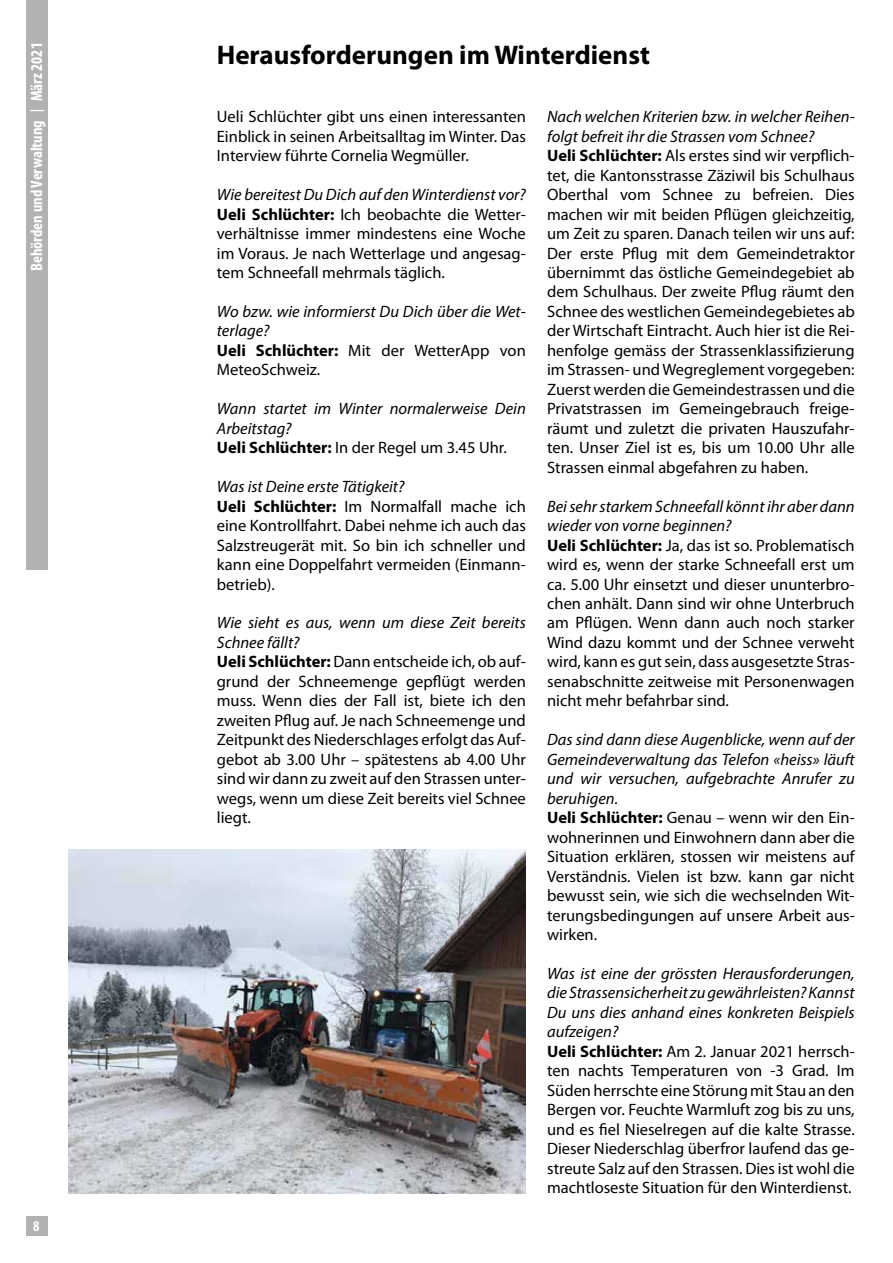
<style>
.page{position:relative;width:893px;height:1263px;background:#fff}
.page>*{position:absolute;margin:0;border:0;box-sizing:border-box;transform-origin:0 0}
.t1{font:700 27px "Myriad Pro";color:#000}
.t2{font:16.5px/19.5px "Myriad Pro";color:#000}
.t3{font:italic 16.5px/19.5px "Myriad Pro";color:#000}
.t4{font:700 condensed 16.5px "Myriad Pro";color:#fff}
.t5{font:700 condensed 15px "Myriad Pro";color:#fff}
.s1{font-size:13.5px}
.s2{font-style:italic}
.s3{font-weight:700}
.s4{font-weight:700;font-style:normal}
.s5{font-style:normal}
</style>
<div class="page">
<div style="left:26px;top:1216px;width:21px;height:19px;background:#b3b2b2"></div>
<div style="left:26px;top:0;width:21px;height:570px;background:#b3b2b2"></div>
<img style="left:68px;top:850px;width:458px;height:343px">
<p class="t4" style="left:26px;top:271px;width:230px;rotate:-90deg">Behörden und Verwaltung <span class="s1">|</span> März 2021</p>
<h1 class="t1" style="left:217px;top:37px;width:435px">Herausforderungen im Winterdienst</h1>
<p class="t2" style="left:217px;top:107px;width:310px;text-align:justify">Ueli Schlüchter gibt uns einen interessanten Einblick in seinen Arbeitsalltag im Winter. Das Interview führte Cornelia Wegmüller.</p>
<p class="t2" style="left:217px;top:185px;width:310px;text-align:justify"><span class="s2">Wie bereitest Du Dich auf den Winterdienst vor?<br></span><span class="s3">Ueli Schlüchter:</span> Ich beobachte die Wetter&shy;verhältnisse immer mindestens eine Woche im Voraus. Je nach Wetterlage und angesag&shy;tem Schneefall mehrmals täglich.</p>
<p class="t3" style="left:217px;top:301px;width:310px">Wo bzw. wie informierst Du Dich über die Wet&shy;terlage?<br><span class="s4">Ueli Schlüchter:</span> <span class="s5">Mit der WetterApp von<br>MeteoSchweiz.</span></p>
<p class="t3" style="left:217px;top:399px;width:310px">Wann startet im Winter normalerweise Dein<br>Arbeitstag?<br><span class="s4">Ueli Schlüchter:</span> <span class="s5">In der Regel um 3.45 Uhr.</span></p>
<p class="t2" style="left:217px;top:477px;width:310px"><span class="s2">Was ist Deine erste Tätigkeit?<br></span><span class="s3">Ueli Schlüchter:</span> Im Normalfall mache ich eine Kontrollfahrt. Dabei nehme ich auch das Salzstreugerät mit. So bin ich schneller und kann eine Doppelfahrt vermeiden (Einmann&shy;betrieb).</p>
<p class="t2" style="left:217px;top:613px;width:310px"><span class="s2">Wie sieht es aus, wenn um diese Zeit bereits Schnee fällt?<br></span><span class="s3">Ueli Schlüchter:</span> Dann entscheide ich, ob auf&shy;grund der Schneemenge gepflügt werden muss. Wenn dies der Fall ist, biete ich den zweiten Pflug auf. Je nach Schneemenge und Zeitpunkt des Niederschlages erfolgt das Auf&shy;gebot ab 3.00 Uhr – spätestens ab 4.00 Uhr sind wir dann zu zweit auf den Strassen unter&shy;wegs, wenn um diese Zeit bereits viel Schnee liegt.</p>
<p class="t2" style="left:547px;top:107px;width:309px"><span class="s2">Nach welchen Kriterien bzw. in welcher Reihen&shy;folgt befreit ihr die Strassen vom Schnee?<br></span><span class="s3">Ueli Schlüchter:</span> Als erstes sind wir verpflich&shy;tet, die Kantonsstrasse Zäziwil bis Schulhaus Oberthal vom Schnee zu befreien. Dies machen wir mit beiden Pflügen gleichzeitig, um Zeit zu sparen. Danach teilen wir uns auf:<br>Der erste Pflug mit dem Gemeindetraktor übernimmt das östliche Gemeindegebiet ab dem Schulhaus. Der zweite Pflug räumt den Schnee des westlichen Gemeindegebietes ab der Wirtschaft Eintracht. Auch hier ist die Rei&shy;henfolge gemäss der Strassenklassifizierung im Strassen- und Wegreglement vorgegeben:<br>Zuerst werden die Gemeindestrassen und die Privatstrassen im Gemeingebrauch freige&shy;räumt und zuletzt die privaten Hauszufahr&shy;ten. Unser Ziel ist es, bis um 10.00 Uhr alle Strassen einmal abgefahren zu haben.</p>
<p class="t2" style="left:547px;top:496px;width:309px"><span class="s2">Bei sehr starkem Schneefall könnt ihr aber dann wieder von vorne beginnen?<br></span><span class="s3">Ueli Schlüchter:</span> Ja, das ist so. Problematisch wird es, wenn der starke Schneefall erst um ca. 5.00 Uhr einsetzt und dieser ununterbro&shy;chen anhält. Dann sind wir ohne Unterbruch am Pflügen. Wenn dann auch noch starker Wind dazu kommt und der Schnee verweht wird, kann es gut sein, dass ausgesetzte Stras&shy;senabschnitte zeitweise mit Personenwagen nicht mehr befahrbar sind.</p>
<p class="t2" style="left:547px;top:730px;width:309px"><span class="s2">Das sind dann diese Augenblicke, wenn auf der Gemeindeverwaltung das Telefon «heiss» läuft und wir versuchen, aufgebrachte Anrufer zu beruhigen.<br></span><span class="s3">Ueli Schlüchter:</span> Genau – wenn wir den Ein&shy;wohnerinnen und Einwohnern dann aber die Situation erklären, stossen wir meistens auf Verständnis. Vielen ist bzw. kann gar nicht bewusst sein, wie sich die wechselnden Wit&shy;terungsbedingungen auf unsere Arbeit aus&shy;wirken.</p>
<p class="t2" style="left:547px;top:963px;width:309px"><span class="s2">Was ist eine der grössten Herausforderungen, die Strassensicherheit zu gewährleisten? Kannst Du uns dies anhand eines konkreten Beispiels aufzeigen?<br></span><span class="s3">Ueli Schlüchter:</span> Am 2. Januar 2021 herrsch&shy;ten nachts Temperaturen von -3 Grad. Im Süden herrschte eine Störung mit Stau an den Bergen vor. Feuchte Warmluft zog bis zu uns, und es fiel Nieselregen auf die kalte Strasse.<br>Dieser Niederschlag überfror laufend das ge&shy;streute Salz auf den Strassen. Dies ist wohl die machtloseste Situation für den Winterdienst.</p>
<p class="t5" style="left:33px;top:1216px;width:8px">8</p>
</div>
